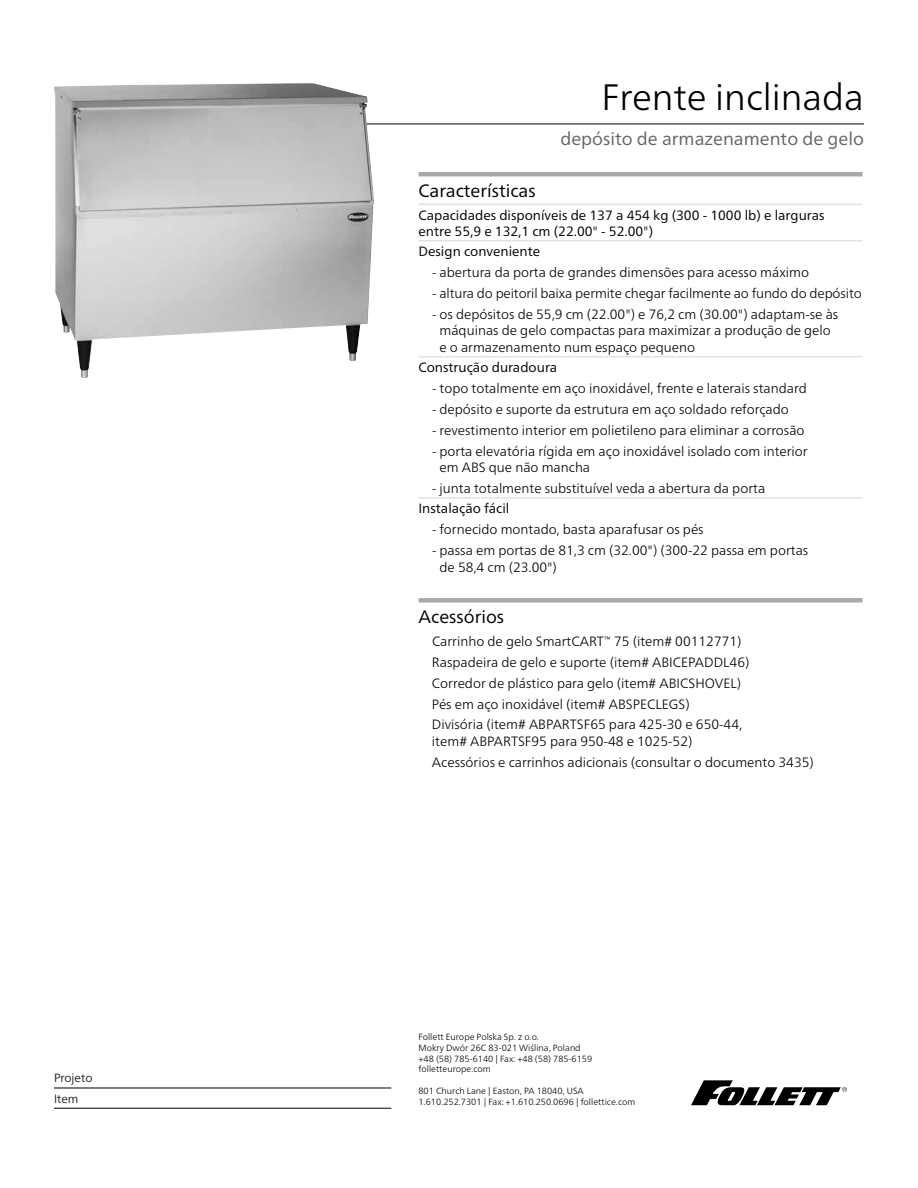
<style>
.page{position:relative;width:918px;height:1188px;background:#fff}
.page>*{position:absolute;margin:0;border:0;box-sizing:border-box;transform-origin:0 0}
.t1{font:300 36.75px "Frutiger Neue LT Pro";color:#000}
.t2{font:18px "Frutiger Neue LT Pro";color:#636466}
.t3{font:18px "Frutiger Neue LT Pro";color:#000}
.t4{font:300 13.5px/20.9px "Frutiger Neue LT Pro";color:#000}
.t5{font:13.5px/16.2px "Frutiger Neue LT Pro";color:#000}
.t6{font:300 12px/20.4px "Frutiger Neue LT Pro";color:#000}
.t7{font:300 9px/10.8px "Frutiger Neue LT Pro";color:#000}
.s1{font-weight:300}
</style>
<div class="page">
<hr style="left:81px;top:124px;width:783px;height:1px;background:#000">
<hr style="left:418px;top:172px;width:444px;height:4px;background:#a7a9ac">
<hr style="left:418px;top:204px;width:444px;height:1px;background:#d1d3d4">
<hr style="left:418px;top:241px;width:444px;height:1px;background:#d1d3d4">
<hr style="left:418px;top:356px;width:444px;height:1px;background:#d1d3d4">
<hr style="left:418px;top:498px;width:444px;height:1px;background:#d1d3d4">
<div style="left:418px;top:598px;width:444px;height:5px;background:#a7a9ac"></div>
<svg style="left:691px;top:1080px;width:156px;height:26px"></svg>
<img style="left:54px;top:83px;width:320px;height:295px">
<hr style="left:54px;top:1088px;width:337px;height:1px;background:#000">
<hr style="left:54px;top:1108px;width:337px;height:1px;background:#000">
<p class="t6" style="left:54px;top:1068px;width:40px">Projeto<br>Item</p>
<h1 class="t1" style="left:602px;top:75px;width:264px">Frente inclinada</h1>
<h2 class="t2" style="left:560px;top:128px;width:305px">depósito de armazenamento de gelo</h2>
<h2 class="t3" style="left:418px;top:180px;width:119px">Características</h2>
<p class="t5" style="left:418px;top:207px;width:408px">Capacidades disponíveis de 137 a 454 kg (300 - 1000 lb) e larguras entre 55,9 e 132,1 cm (22.00<span class="s1">"</span> - 52.00<span class="s1">"</span>)</p>
<p class="t5" style="left:418px;top:243px;width:123px">Design conveniente</p>
<p class="t4" style="left:432px;top:262px;width:379px">- abertura da porta de grandes dimensões para acesso máximo</p>
<p class="t4" style="left:432px;top:283px;width:431px">- altura do peitoril baixa permite chegar facilmente ao fundo do depósito</p>
<p class="t4" style="left:440px;top:306px;width:400px;line-height:16.5px;text-indent:-8px">- os depósitos de 55,9 cm (22.00") e 76,2 cm (30.00") adaptam-se às máquinas de gelo compactas para maximizar a produção de gelo e o armazenamento num espaço pequeno</p>
<p class="t5" style="left:418px;top:359px;width:140px">Construção duradoura</p>
<p class="t4" style="left:432px;top:378px;width:376px">- topo totalmente em aço inoxidável, frente e laterais standard</p>
<p class="t4" style="left:432px;top:399px;width:358px">- depósito e suporte da estrutura em aço soldado reforçado</p>
<p class="t4" style="left:432px;top:420px;width:374px">- revestimento interior em polietileno para eliminar a corrosão</p>
<p class="t4" style="left:440px;top:443px;width:370px;line-height:16.5px;text-indent:-8px">- porta elevatória rígida em aço inoxidável isolado com interior em ABS que não mancha</p>
<p class="t4" style="left:432px;top:478px;width:335px">- junta totalmente substituível veda a abertura da porta</p>
<p class="t5" style="left:418px;top:501px;width:92px">Instalação fácil</p>
<p class="t4" style="left:432px;top:519px;width:273px">- fornecido montado, basta aparafusar os pés</p>
<p class="t4" style="left:440px;top:542px;width:370px;line-height:16.5px;text-indent:-8px">- passa em portas de 81,3 cm (32.00") (300-22 passa em portas de 58,4 cm (23.00")</p>
<h2 class="t3" style="left:418px;top:606px;width:87px">Acessórios</h2>
<p class="t4" style="left:432px;top:631px;width:319px">Carrinho de gelo SmartCART<sup>™</sup> 75 (item# 00112771)<br>Raspadeira de gelo e suporte (item# ABICEPADDL46)<br>Corredor de plástico para gelo (item# ABICSHOVEL)<br>Pés em aço inoxidável (item# ABSPECLEGS)<br>Divisória (item# ABPARTSF65 para 425-30 e 650-44,</p>
<p class="t4" style="left:432px;top:731px;width:383px">item# ABPARTSF95 para 950-48 e 1025-52)<br>Acessórios e carrinhos adicionais (consultar o documento 3435)</p>
<p class="t7" style="left:418px;top:1031px;width:175px">Follett Europe Polska Sp. z o.o.<br>Mokry Dwór 26C 83-021 Wiślina, Poland +48 (58) 785-6140 | Fax: +48 (58) 785-6159 folletteurope.com</p>
<p class="t7" style="left:418px;top:1085px;width:218px">801 Church Lane | Easton, PA 18040, USA<br>1.610.252.7301 | Fax: +1.610.250.0696 | follettice.com</p>
</div>
